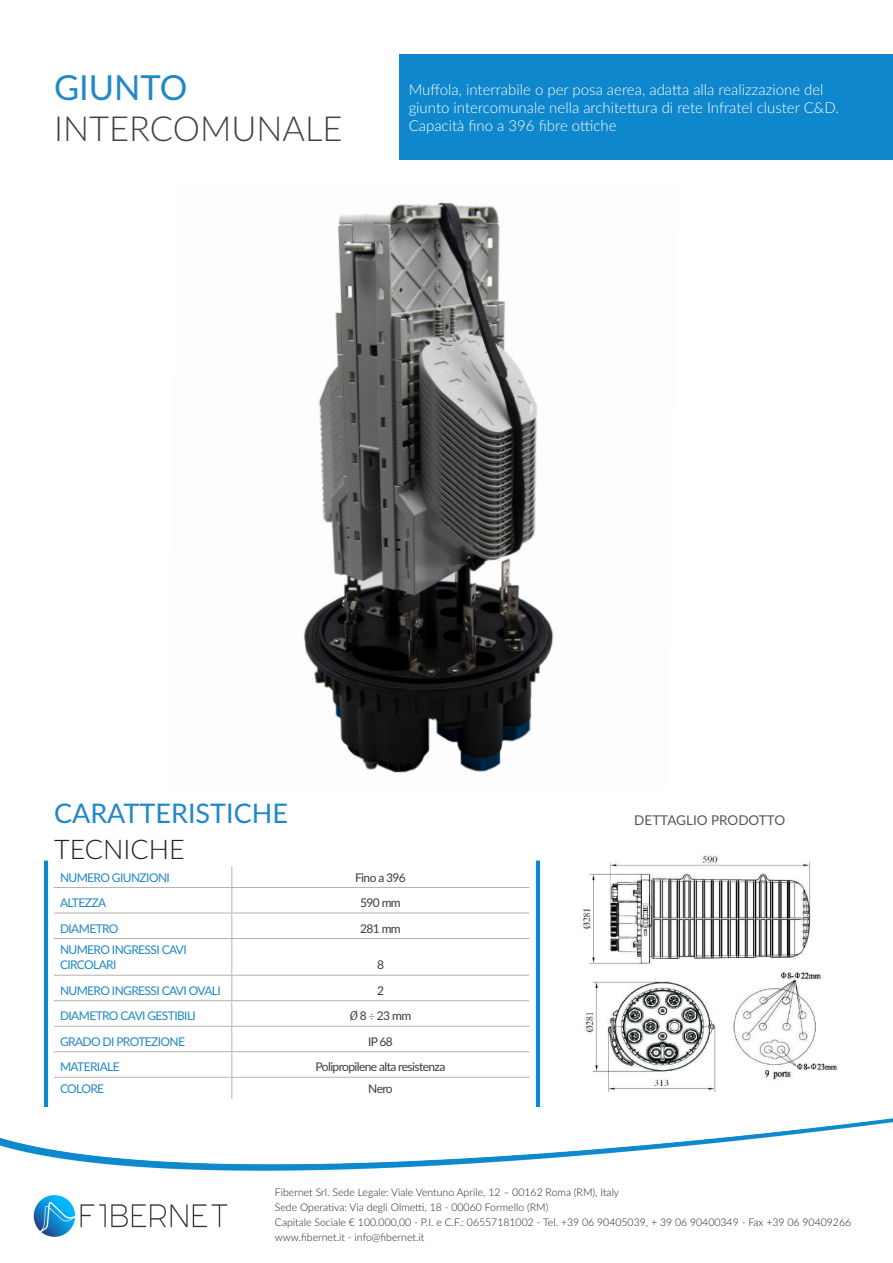
<style>
.page{position:relative;width:893px;height:1263px;background:#fff}
.page>*{position:absolute;margin:0;border:0;box-sizing:border-box;transform-origin:0 0}
.t1{font:300 34.5px "Lato";color:#414243}
.t2{font:34.5px "Lato";color:#2088c9}
.t3{font:27px "Lato";color:#2088c9}
.t4{font:300 27px "Lato";color:#231f20}
.t5{font:300 15px "Lato";color:#fff}
.t6{font:13.5px "Lato";color:#57585a}
.t7{font:12px/15px "Lato";letter-spacing:-.05em;color:#2088c9}
.t8{font:12px "Lato";letter-spacing:-.05em;color:#3c3c3d}
.t9{font:300 10.5px "Lato";color:#231f20}
.s1{font-family:"Merriweather";font-style:italic}
.s2{font-weight:300}
</style>
<div class="page">
<img style="left:0;top:1119px;width:893px;height:118px">
<div style="left:399px;top:54px;width:494px;height:105px;background:#0e87cc"></div>
<img style="left:304px;top:202px;width:250px;height:571px">
<hr style="left:54px;top:887px;width:178px;height:1px;background:#b1b3b2">
<hr style="left:232px;top:887px;width:297px;height:1px;background:#b1b3b2">
<hr style="left:54px;top:913px;width:178px;height:1px;background:#b1b3b2">
<hr style="left:232px;top:913px;width:297px;height:1px;background:#b1b3b2">
<svg style="left:231px;top:866px;width:1px;height:72px"></svg>
<hr style="left:54px;top:938px;width:178px;height:1px;background:#b1b3b2">
<hr style="left:232px;top:938px;width:297px;height:1px;background:#b1b3b2">
<hr style="left:231px;top:939px;width:1px;height:36px;background:#b1b3b2">
<hr style="left:54px;top:975px;width:178px;height:1px;background:#b1b3b2">
<hr style="left:232px;top:975px;width:297px;height:1px;background:#b1b3b2">
<hr style="left:54px;top:1000px;width:178px;height:1px;background:#b1b3b2">
<hr style="left:232px;top:1000px;width:297px;height:1px;background:#b1b3b2">
<hr style="left:54px;top:1026px;width:178px;height:1px;background:#b1b3b2">
<hr style="left:232px;top:1026px;width:297px;height:1px;background:#b1b3b2">
<hr style="left:54px;top:1051px;width:178px;height:1px;background:#b1b3b2">
<hr style="left:232px;top:1051px;width:297px;height:1px;background:#b1b3b2">
<hr style="left:54px;top:1077px;width:178px;height:1px;background:#b1b3b2">
<hr style="left:232px;top:1077px;width:297px;height:1px;background:#b1b3b2">
<svg style="left:231px;top:975px;width:1px;height:124px"></svg>
<img style="left:535px;top:860px;width:6px;height:246px">
<img style="left:43px;top:860px;width:6px;height:246px">
<img style="left:582px;top:854px;width:257px;height:238px">
<p class="t2" style="left:54px;top:63px;width:135px">GIUNTO</p>
<p class="t1" style="left:54px;top:105px;width:290px">INTERCOMUNALE</p>
<p class="t5" style="left:409px;top:79px;width:416px">Muffola, interrabile o per posa aerea, adatta alla realizzazione del</p>
<p class="t5" style="left:409px;top:97px;width:432px">giunto intercomunale nella architettura di rete Infratel cluster C&amp;D.</p>
<p class="t5" style="left:409px;top:115px;width:209px">Capacità fino a 396 fibre ottiche</p>
<p class="t3" style="left:54px;top:793px;width:235px">CARATTERISTICHE</p>
<p class="t4" style="left:54px;top:830px;width:132px">TECNICHE</p>
<p class="t6" style="left:634px;top:810px;width:152px">DETTAGLIO PRODOTTO</p>
<p class="t7" style="left:60px;top:869px;width:111px">NUMERO GIUNZIONI</p>
<p class="t8" style="left:355px;top:868px;width:52px">Fino a 396</p>
<p class="t7" style="left:60px;top:895px;width:48px">ALTEZZA</p>
<p class="t8" style="left:360px;top:894px;width:42px">590 mm</p>
<p class="t7" style="left:60px;top:920px;width:60px">DIAMETRO</p>
<p class="t8" style="left:360px;top:919px;width:42px">281 mm</p>
<p class="t7" style="left:60px;top:942px;width:128px">NUMERO INGRESSI CAVI<br>CIRCOLARI</p>
<p class="t8" style="left:377px;top:956px;width:8px">8</p>
<p class="t7" style="left:60px;top:982px;width:162px">NUMERO INGRESSI CAVI OVALI</p>
<p class="t8" style="left:377px;top:982px;width:8px">2</p>
<p class="t7" style="left:60px;top:1008px;width:137px">DIAMETRO CAVI GESTIBILI</p>
<p class="t8" style="left:350px;top:1007px;width:63px"><span class="s1">Ø</span> 8 <span class="s2">÷</span> 23 mm</p>
<p class="t7" style="left:60px;top:1033px;width:127px">GRADO DI PROTEZIONE</p>
<p class="t8" style="left:368px;top:1033px;width:26px">IP 68</p>
<p class="t7" style="left:60px;top:1059px;width:61px">MATERIALE</p>
<p class="t8" style="left:316px;top:1058px;width:131px">Polipropilene alta resistenza</p>
<p class="t7" style="left:60px;top:1080px;width:46px">COLORE</p>
<p class="t8" style="left:368px;top:1080px;width:26px">Nero</p>
<p class="t9" style="left:275px;top:1185px;width:346px">Fibernet Srl. Sede Legale: Viale Ventuno Aprile, 12 – 00162 Roma (RM), Italy</p>
<p class="t9" style="left:275px;top:1200px;width:275px">Sede Operativa: Via degli Olmetti, 18 - 00060 Formello (RM)</p>
<p class="t9" style="left:275px;top:1215px;width:578px">Capitale Sociale € 100.000,00 - P.I. e C.F.: 06557181002 - Tel. +39 06 90405039, + 39 06 90400349 - Fax +39 06 90409266</p>
<p class="t9" style="left:275px;top:1230px;width:151px">www.fibernet.it - info@fibernet.it</p>
</div>
